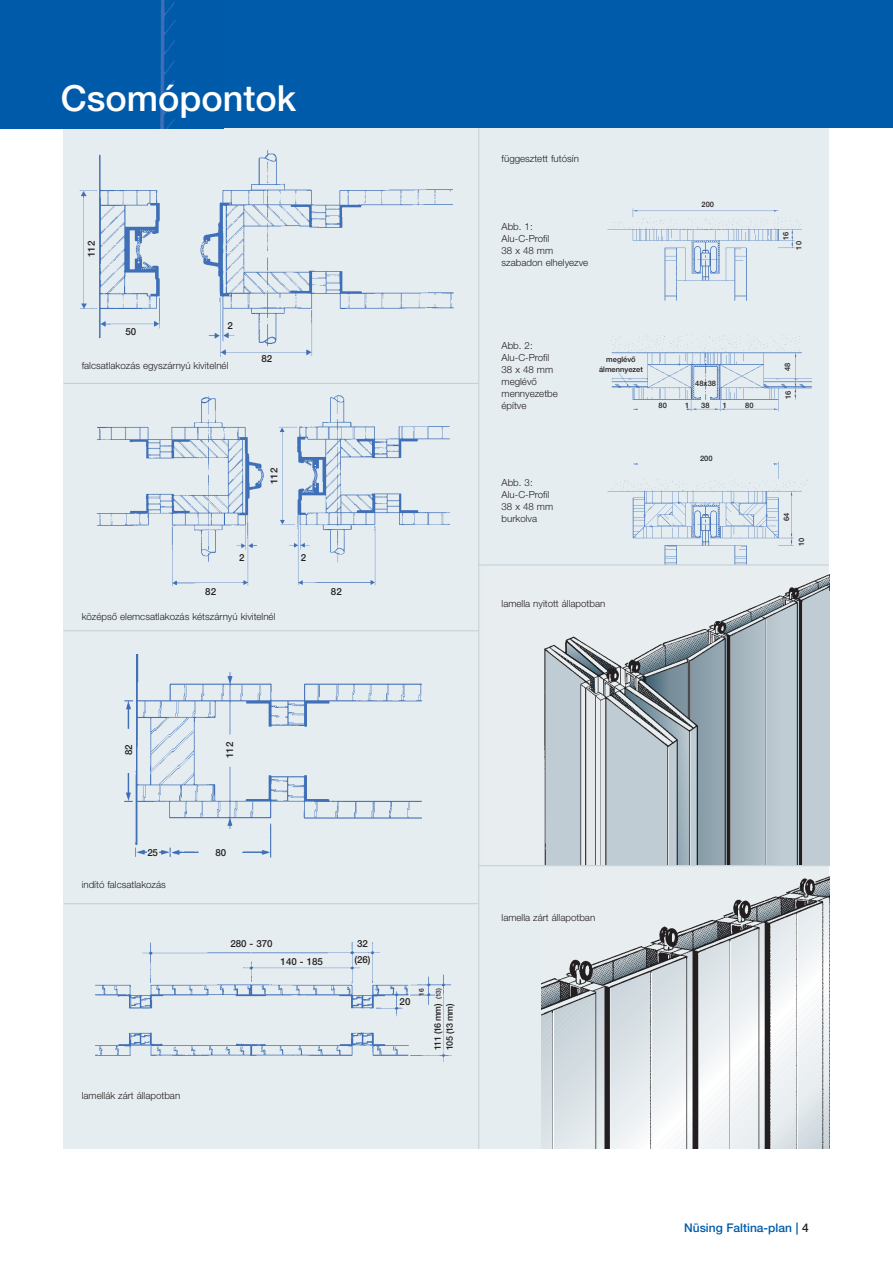
<style>
.page{position:relative;width:893px;height:1263px;background:#fff}
.page>*{position:absolute;margin:0;border:0;box-sizing:border-box;transform-origin:0 0}
.t1{font:500 36px "Helvetica Neue CE";color:#fff}
.t2{font:500 12px "Helvetica Neue CE";color:#005baa}
.t3{font:300 9.75px/12px "Helvetica Neue CE";color:#231f20}
.t4{font:500 9.75px/15.8px "Helvetica Neue CE";color:#231f20}
.t5{font:500 9px/12px "Helvetica Neue CE";letter-spacing:-.055em;color:#231f20}
.t6{font:500 7.5px/9.8px "Helvetica Neue CE";color:#231f20;text-align:center}
.t7{font:500 6.75px "Helvetica Neue CE";color:#231f20}
.s1{color:#231f20}
</style>
<div class="page">
<div style="left:64px;top:128px;width:765px;height:1021px;background:#e6edf0"></div>
<hr style="left:479px;top:1px;width:1px;height:1148px;background:#c1cdd4">
<img style="left:544px;top:575px;width:285px;height:290px">
<img style="left:542px;top:876px;width:287px;height:273px">
<img style="left:79px;top:150px;width:375px;height:207px">
<img style="left:96px;top:395px;width:354px;height:192px">
<img style="left:124px;top:654px;width:298px;height:203px">
<img style="left:95px;top:942px;width:357px;height:119px">
<img style="left:611px;top:335px;width:201px;height:77px">
<img style="left:607px;top:208px;width:200px;height:93px">
<img style="left:599px;top:461px;width:229px;height:104px">
<hr style="left:64px;top:383px;width:415px;height:1px;background:#c1cdd4">
<hr style="left:64px;top:630px;width:415px;height:1px;background:#c1cdd4">
<hr style="left:64px;top:903px;width:415px;height:1px;background:#c1cdd4">
<hr style="left:479px;top:865px;width:350px;height:1px;background:#c1cdd4">
<hr style="left:479px;top:565px;width:350px;height:1px;background:#c1cdd4">
<div style="left:0;top:1px;width:893px;height:127px;background:#005baa"></div>
<img style="left:160px;top:1px;width:16px;height:127px">
<h1 class="t1" style="left:61px;top:86px;width:237px">Csomópontok</h1>
<p class="t4" style="left:84px;top:257px;width:18px;rotate:-90deg">112</p>
<p class="t4" style="left:125px;top:325px;width:12px">50</p>
<p class="t4" style="left:227px;top:319px;width:7px">2</p>
<p class="t3" style="left:82px;top:360px;width:148px">falcsatlakozás egyszárnyú kivitelnél</p>
<p class="t4" style="left:261px;top:352px;width:12px">82</p>
<p class="t4" style="left:267px;top:484px;width:18px;rotate:-90deg">112</p>
<p class="t4" style="left:205px;top:585px;width:12px">82</p>
<p class="t4" style="left:239px;top:550px;width:7px">2</p>
<p class="t4" style="left:301px;top:550px;width:7px">2</p>
<p class="t3" style="left:82px;top:611px;width:195px">középső elemcsatlakozás kétszárnyú kivitelnél</p>
<p class="t4" style="left:331px;top:585px;width:12px">82</p>
<p class="t3" style="left:502px;top:153px;width:79px">függesztett futósín</p>
<p class="t3" style="left:502px;top:221px;width:88px">Abb. 1:<br>Alu-C-Profil<br>38 x 48 mm szabadon elhelyezve</p>
<p class="t6" style="left:701px;top:200px;width:14px">200</p>
<p class="t3" style="left:502px;top:340px;width:58px">Abb. 2:<br>Alu-C-Profil<br>38 x 48 mm meglévő mennyezetbe építve</p>
<p class="t3" style="left:502px;top:477px;width:53px">Abb. 3:<br>Alu-C-Profil<br>38 x 48 mm burkolva</p>
<p class="t6" style="left:599px;top:355px;width:45px">meglévő álmennyezet</p>
<p class="t6" style="left:695px;top:379px;width:22px">48x38</p>
<p class="t6" style="left:658px;top:401px;width:10px">80</p>
<p class="t6" style="left:745px;top:401px;width:10px">80</p>
<p class="t6" style="left:701px;top:401px;width:10px">38</p>
<p class="t6" style="left:685px;top:401px;width:6px">1</p>
<p class="t6" style="left:723px;top:401px;width:6px">1</p>
<p class="t6" style="left:700px;top:454px;width:14px">200</p>
<p class="t3" style="left:502px;top:599px;width:105px">lamella nyitott állapotban</p>
<p class="t6" style="left:782px;top:240px;width:10px;rotate:-90deg">16</p>
<p class="t6" style="left:795px;top:250px;width:10px;rotate:-90deg">10</p>
<p class="t6" style="left:783px;top:371px;width:10px;rotate:-90deg">48</p>
<p class="t6" style="left:784px;top:399px;width:10px;rotate:-90deg">16</p>
<p class="t6" style="left:782px;top:521px;width:10px;rotate:-90deg">64</p>
<p class="t6" style="left:797px;top:546px;width:10px;rotate:-90deg">10</p>
<p class="t4" style="left:122px;top:755px;width:12px;rotate:-90deg">82</p>
<p class="t4" style="left:223px;top:758px;width:18px;rotate:-90deg">112</p>
<p class="t4" style="left:148px;top:845px;width:12px">25</p>
<p class="t3" style="left:82px;top:879px;width:86px">indító falcsatlakozás</p>
<p class="t3" style="left:82px;top:1091px;width:100px">lamellák zárt állapotban</p>
<p class="t4" style="left:215px;top:845px;width:12px">80</p>
<p class="t4" style="left:230px;top:936px;width:44px">280 - 370</p>
<p class="t4" style="left:281px;top:955px;width:44px">140 - 185</p>
<p class="t4" style="left:354px;top:936px;width:18px">32 (26)</p>
<p class="t4" style="left:400px;top:994px;width:12px">20</p>
<p class="t7" style="left:419px;top:996px;width:9px;rotate:-90deg">16</p>
<p class="t7" style="left:436px;top:999px;width:12px;rotate:-90deg">(13)</p>
<p class="t5" style="left:432px;top:1050px;width:48px;rotate:-90deg">111 (16 mm)<br>105 (13 mm)</p>
<p class="t3" style="left:502px;top:912px;width:95px">lamella zárt állapotban</p>
<p class="t2" style="left:684px;top:1223px;width:126px">Nüsing Faltina-plan | <span class="s1">4</span></p>
</div>
